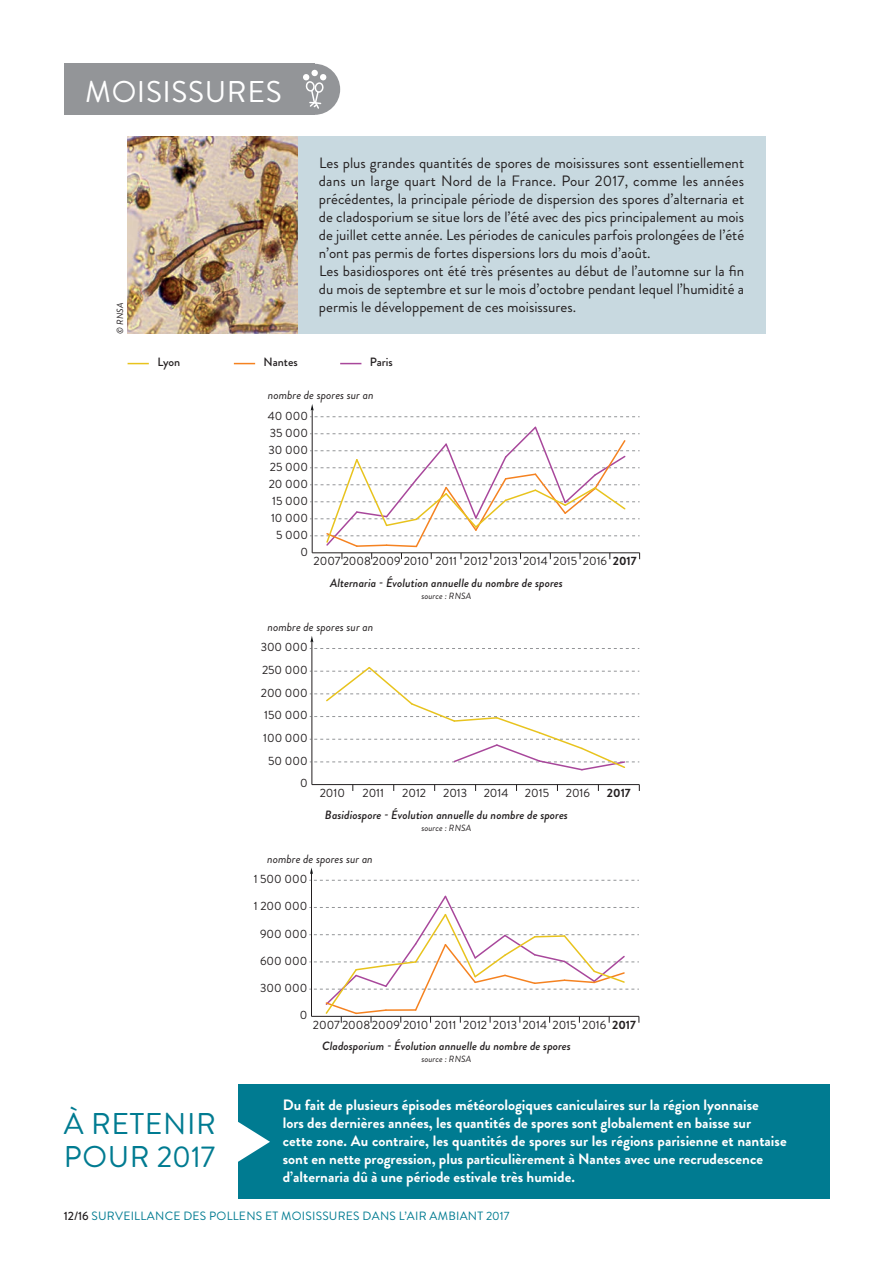
<style>
.page{position:relative;width:893px;height:1263px;background:#fff}
.page>*{position:absolute;margin:0;border:0;box-sizing:border-box;transform-origin:0 0}
.t1{font:30px/33px "Brandon Grotesque";letter-spacing:.02em;color:#007b91}
.t2{font:30px "Brandon Grotesque";letter-spacing:.02em;color:#fff}
.t3{font:15px/18px "Brandon Grotesque";color:#231f20}
.t4{font:700 15px/18px "Brandon Grotesque";color:#fff}
.t5{font:12px/22.6px "Brandon Grotesque";color:#231f20}
.t6{font:italic 500 12px "Brandon Grotesque";color:#231f20}
.t7{font:12px "Brandon Grotesque";letter-spacing:.02em;color:#007b91}
.t8{font:italic 12px "Brandon Grotesque";color:#231f20}
.t9{font:500 12px "Brandon Grotesque";color:#231f20}
.t10{font:700 12px "Brandon Grotesque";color:#231f20}
.t11{font:italic 9px "Brandon Grotesque";color:#231f20}
.s1{font-weight:700}
.s2{font-weight:500;color:#231f20}
</style>
<div class="page">
<div style="left:64px;top:64px;width:251px;height:51px;background:#939598"></div>
<div style="left:289px;top:64px;width:51px;height:51px;background:#939598;border-radius:50%"></div>
<div style="left:311px;top:70px;width:7px;height:6px;background:#fff;border-radius:50%"></div>
<svg style="left:303px;top:74px;width:23px;height:35px"></svg>
<img style="left:128px;top:136px;width:170px;height:198px">
<div style="left:298px;top:136px;width:467px;height:198px;background:#c8d9e0"></div>
<hr style="left:312px;top:408px;width:1px;height:145px;background:#231f20">
<svg style="left:310px;top:425px;width:330px;height:134px"></svg>
<svg style="left:310px;top:404px;width:330px;height:13px"></svg>
<svg style="left:128px;top:363px;width:21px;height:1px"></svg>
<svg style="left:234px;top:363px;width:21px;height:1px"></svg>
<svg style="left:340px;top:363px;width:21px;height:1px"></svg>
<svg style="left:309px;top:880px;width:330px;height:1px"></svg>
<hr style="left:311px;top:872px;width:1px;height:144px;background:#231f20">
<svg style="left:310px;top:867px;width:3px;height:7px"></svg>
<svg style="left:309px;top:895px;width:331px;height:128px"></svg>
<hr style="left:312px;top:784px;width:327px;height:1px;background:#231f20">
<svg style="left:310px;top:648px;width:329px;height:1px"></svg>
<hr style="left:311px;top:640px;width:1px;height:144px;background:#231f20">
<svg style="left:310px;top:636px;width:3px;height:6px"></svg>
<svg style="left:310px;top:665px;width:329px;height:106px"></svg>
<div style="left:238px;top:1084px;width:591px;height:115px;background:#007b91"></div>
<svg style="left:238px;top:1122px;width:32px;height:40px"></svg>
<h1 class="t2" style="left:85px;top:80px;width:198px">MOISISSURES</h1>
<p class="t11" style="left:117px;top:334px;width:33px;rotate:-90deg">© RNSA</p>
<p class="t3" style="left:319px;top:156px;width:427px">Les plus grandes quantités de spores de moisissures sont essentiellement dans un large quart Nord de la France. Pour 2017, comme les années précédentes, la principale période de dispersion des spores d’alternaria et de cladosporium se situe lors de l’été avec des pics principalement au mois de juillet cette année. Les périodes de canicules parfois prolongées de l’été n’ont pas permis de fortes dispersions lors du mois d’août.<br>Les basidiospores ont été très présentes au début de l’automne sur la fin du mois de septembre et sur le mois d’octobre pendant lequel l’humidité a permis le développement de ces moisissures.</p>
<p class="t9" style="left:157px;top:358px;width:25px">Lyon</p>
<p class="t9" style="left:264px;top:358px;width:36px">Nantes</p>
<p class="t9" style="left:370px;top:358px;width:24px">Paris</p>
<p class="t8" style="left:268px;top:388px;width:107px">nombre de spores sur an</p>
<p class="t5" style="left:268px;top:404px;width:42px">40 000</p>
<p class="t5" style="left:270px;top:421px;width:40px">35 000</p>
<p class="t5" style="left:269px;top:438px;width:41px">30 000</p>
<p class="t5" style="left:270px;top:455px;width:40px">25 000</p>
<p class="t5" style="left:269px;top:472px;width:41px">20 000</p>
<p class="t5" style="left:272px;top:489px;width:37px">15 000</p>
<p class="t5" style="left:271px;top:506px;width:38px">10 000</p>
<p class="t5" style="left:276px;top:523px;width:33px">5 000</p>
<p class="t5" style="left:300px;top:540px;width:9px">0</p>
<p class="t5" style="left:314px;top:550px;width:325px">2007 2008 2009 2010 2011 2012 2013 2014 2015 2016 <span class="s1">2017</span></p>
<p class="t6" style="left:330px;top:578px;width:234px">Alternaria - Évolution annuelle du nombre de spores</p>
<p class="t11" style="left:421px;top:592px;width:51px">source : RNSA</p>
<p class="t8" style="left:268px;top:620px;width:107px">nombre de spores sur an</p>
<p class="t5" style="left:261px;top:636px;width:48px">300 000<br>250 000</p>
<p class="t5" style="left:261px;top:681px;width:48px">200 000</p>
<p class="t5" style="left:264px;top:704px;width:45px">150 000</p>
<p class="t5" style="left:263px;top:727px;width:46px">100 000</p>
<p class="t5" style="left:268px;top:749px;width:41px">50 000</p>
<p class="t5" style="left:300px;top:772px;width:9px">0</p>
<p class="t5" style="left:320px;top:781px;width:27px">2010</p>
<p class="t5" style="left:362px;top:781px;width:23px">2011</p>
<p class="t5" style="left:402px;top:781px;width:25px">2012</p>
<p class="t5" style="left:443px;top:781px;width:26px">2013</p>
<p class="t5" style="left:484px;top:781px;width:26px">2014</p>
<p class="t5" style="left:525px;top:781px;width:26px">2015</p>
<p class="t5" style="left:566px;top:781px;width:26px">2016</p>
<p class="t10" style="left:607px;top:786px;width:25px">2017</p>
<p class="t6" style="left:325px;top:810px;width:245px">Basidiospore - Évolution annuelle du nombre de spores</p>
<p class="t11" style="left:421px;top:824px;width:51px">source : RNSA</p>
<p class="t8" style="left:267px;top:852px;width:107px">nombre de spores sur an</p>
<p class="t5" style="left:254px;top:868px;width:55px">1 500 000</p>
<p class="t5" style="left:254px;top:895px;width:55px">1 200 000</p>
<p class="t5" style="left:260px;top:922px;width:49px">900 000</p>
<p class="t5" style="left:260px;top:949px;width:49px">600 000</p>
<p class="t5" style="left:260px;top:976px;width:48px">300 000</p>
<p class="t5" style="left:300px;top:1004px;width:9px">0</p>
<p class="t5" style="left:313px;top:1013px;width:325px">2007 2008 2009 2010 2011 2012 2013 2014 2015 2016 <span class="s1">2017</span></p>
<p class="t6" style="left:322px;top:1042px;width:250px">Cladosporium - Évolution annuelle du nombre de spores</p>
<p class="t11" style="left:421px;top:1056px;width:51px">source : RNSA</p>
<h1 class="t1" style="left:64px;top:1111px;width:153px">À RETENIR<br>POUR 2017</h1>
<p class="t4" style="left:283px;top:1097px;width:505px">Du fait de plusieurs épisodes météorologiques caniculaires sur la région lyonnaise<br>lors des dernières années, les quantités de spores sont globalement en baisse sur<br>cette zone. Au contraire, les quantités de spores sur les régions parisienne et nantaise sont en nette progression, plus particulièrement à Nantes avec une recrudescence d’alternaria dû à une période estivale très humide.</p>
<p class="t7" style="left:64px;top:1212px;width:447px"><span class="s2">12/16</span> SURVEILLANCE DES POLLENS ET MOISISSURES DANS L’AIR AMBIANT 2017</p>
</div>
